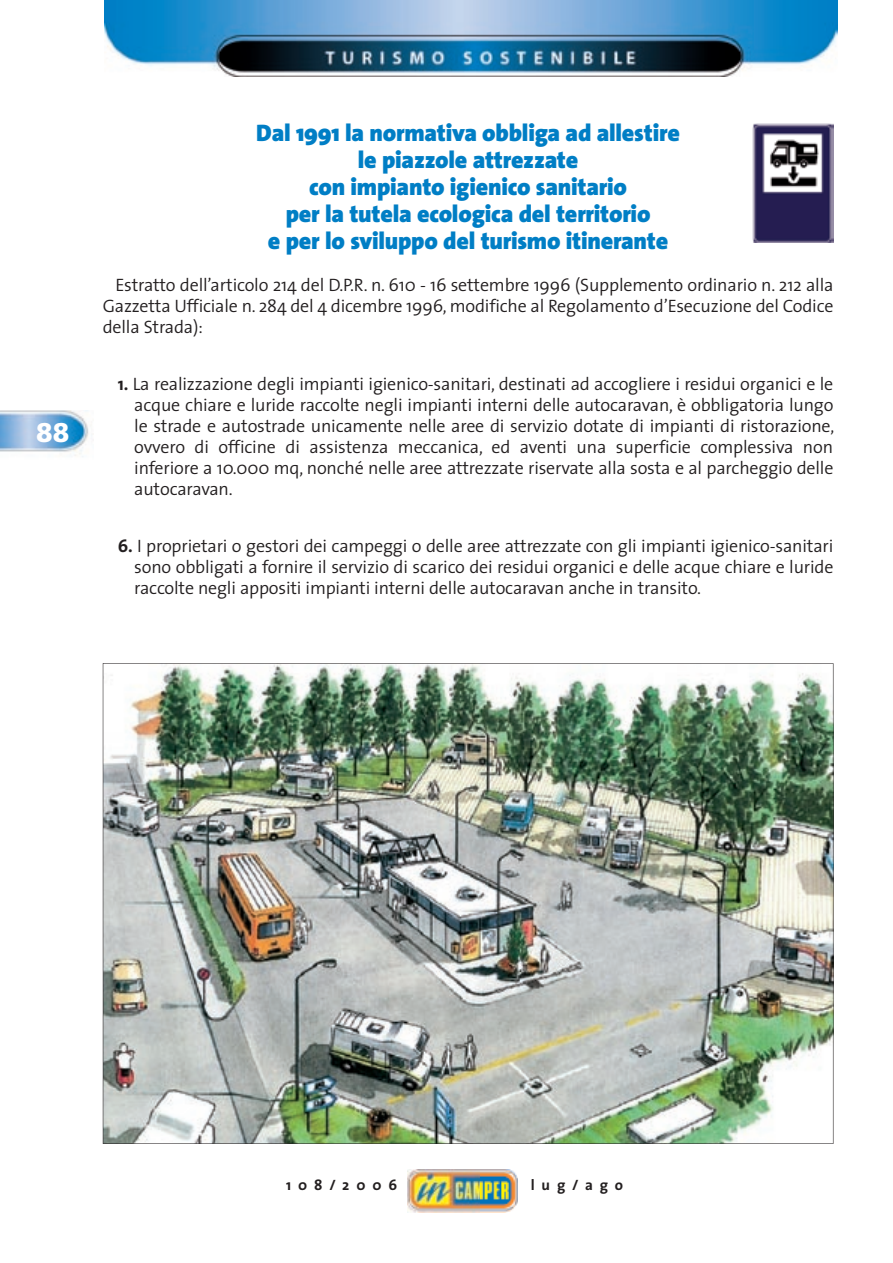
<style>
.page{position:relative;width:893px;height:1263px;background:#fff}
.page>*{position:absolute;margin:0;border:0;box-sizing:border-box;transform-origin:0 0}
.t1{font:900 27px "Frutiger";color:#fff}
.t2{font:900 24px/27px "The Sans";letter-spacing:-.01em;color:#007ec5;text-align:center}
.t3{font:300 18px/21px "The Sans";letter-spacing:-.01em;color:#231f20;text-align:justify}
.t4{font:700 15px "The Sans";letter-spacing:.46em;color:#231f20}
.s1{font-weight:700}
</style>
<div class="page">
<img style="left:407px;top:1169px;width:111px;height:43px">
<img style="left:105px;top:0;width:732px;height:76px">
<img style="left:0;top:410px;width:89px;height:47px">
<img style="left:103px;top:663px;width:730px;height:481px">
<img style="left:753px;top:123px;width:80px;height:119px">
<h1 class="t1" style="left:36px;top:416px;width:35px">88</h1>
<h2 class="t2" style="left:256px;top:118px;width:425px">Dal 1991 la normativa obbliga ad allestire le piazzole attrezzate<br>con impianto igienico sanitario<br>per la tutela ecologica del territorio<br>e per lo sviluppo del turismo itinerante</h2>
<p class="t3" style="left:103px;top:273px;width:732px;text-indent:13px">Estratto dell’articolo 214 del D.P.R. n. 610 - 16 settembre 1996 (Supplemento ordinario n. 212 alla Gazzetta Ufficiale n. 284 del 4 dicembre 1996, modifiche al Regolamento d’Esecuzione del Codice della Strada):</p>
<p class="t3" style="left:134px;top:372px;width:702px;text-indent:-16px"><span class="s1">1.</span> La realizzazione degli impianti igienico-sanitari, destinati ad accogliere i residui organici e le acque chiare e luride raccolte negli impianti interni delle autocaravan, è obbligatoria lungo le strade e autostrade unicamente nelle aree di servizio dotate di impianti di ristorazione, ovvero di officine di assistenza meccanica, ed aventi una superficie complessiva non inferiore a 10.000 mq, nonché nelle aree attrezzate riservate alla sosta e al parcheggio delle autocaravan.</p>
<p class="t3" style="left:134px;top:534px;width:701px;text-indent:-16px"><span class="s1">6.</span> I proprietari o gestori dei campeggi o delle aree attrezzate con gli impianti igienico-sanitari sono obbligati a fornire il servizio di scarico dei residui organici e delle acque chiare e luride raccolte negli appositi impianti interni delle autocaravan anche in transito.</p>
<p class="t4" style="left:286px;top:1172px;width:113px">108/2006</p>
<p class="t4" style="left:531px;top:1172px;width:94px">lug/ago</p>
</div>
